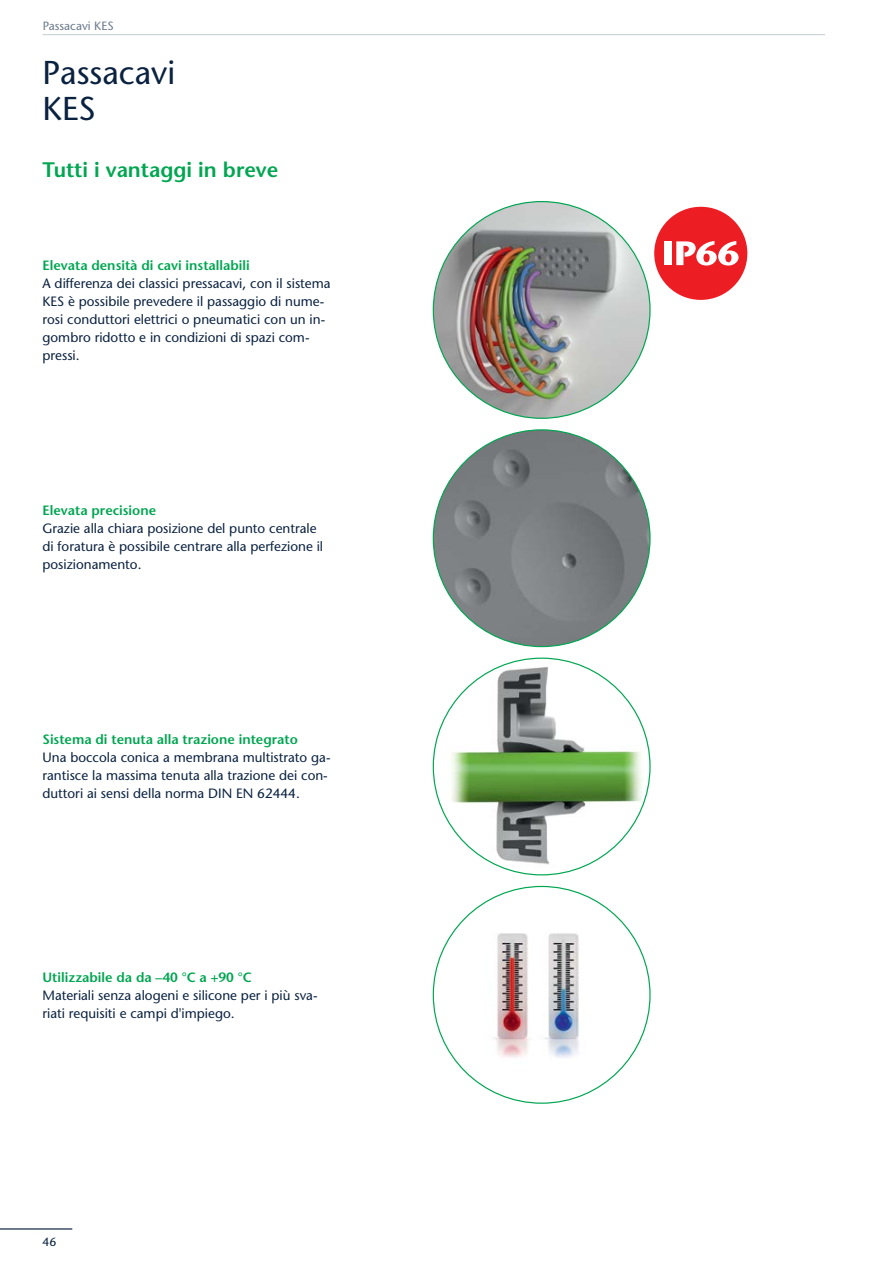
<style>
.page{position:relative;width:893px;height:1263px;background:#fff}
.page>*{position:absolute;margin:0;border:0;box-sizing:border-box;transform-origin:0 0}
.t1{font:500 33px/36px "Stone Sans Std";color:#0a2240}
.t2{font:600 21px "Stone Sans Std";color:#00a651}
.t3{font:500 13.5px/18px "Stone Sans Std";color:#0a2240}
.t4{font:600 13.5px "Stone Sans Std";color:#00a651}
.t5{font:500 12px "Stone Sans Std";color:#6c7b8c}
.t6{font:500 12px "Stone Sans Std";color:#0a2240}
</style>
<div class="page">
<img style="left:433px;top:202px;width:217px;height:216px;border-radius:108px">
<img style="left:433px;top:430px;width:217px;height:217px;border-radius:108px">
<img style="left:434px;top:659px;width:216px;height:216px">
<img style="left:493px;top:933px;width:86px;height:125px">
<div style="left:654px;top:207px;width:93px;height:93px;background:#ed1d24;border-radius:50%"></div>
<div style="left:665px;top:241px;width:7px;height:24px;background:#fff"></div>
<svg style="left:676px;top:241px;width:63px;height:24px"></svg>
<hr style="left:43px;top:34px;width:782px;height:1px;background:#ced3d9">
<hr style="left:0;top:1228px;width:72px;height:1px;background:#0a2240">
<p class="t5" style="left:43px;top:19px;width:73px">Passacavi KES</p>
<h1 class="t1" style="left:43px;top:54px;width:134px">Passacavi<br>KES</h1>
<h2 class="t2" style="left:43px;top:157px;width:237px">Tutti i vantaggi in breve</h2>
<p class="t4" style="left:43px;top:257px;width:209px">Elevata densità di cavi installabili</p>
<p class="t3" style="left:43px;top:274px;width:290px">A differenza dei classici pressacavi, con il sistema KES è possibile prevedere il passaggio di nume&shy;rosi conduttori elettrici o pneumatici con un in&shy;gombro ridotto e in condizioni di spazi com&shy;pressi.</p>
<p class="t4" style="left:43px;top:503px;width:115px">Elevata precisione</p>
<p class="t3" style="left:43px;top:520px;width:282px">Grazie alla chiara posizione del punto centrale di foratura è possibile centrare alla perfezione il posizionamento.</p>
<p class="t4" style="left:43px;top:731px;width:257px">Sistema di tenuta alla trazione integrato</p>
<p class="t3" style="left:43px;top:748px;width:289px">Una boccola conica a membrana multistrato ga&shy;rantisce la massima tenuta alla trazione dei con&shy;duttori ai sensi della norma DIN EN 62444.</p>
<p class="t4" style="left:43px;top:969px;width:211px">Utilizzabile da da –40 °C a +90 °C</p>
<p class="t3" style="left:43px;top:986px;width:276px">Materiali senza alogeni e silicone per i più sva&shy;riati requisiti e campi d'impiego.</p>
<p class="t6" style="left:43px;top:1235px;width:15px">46</p>
</div>
